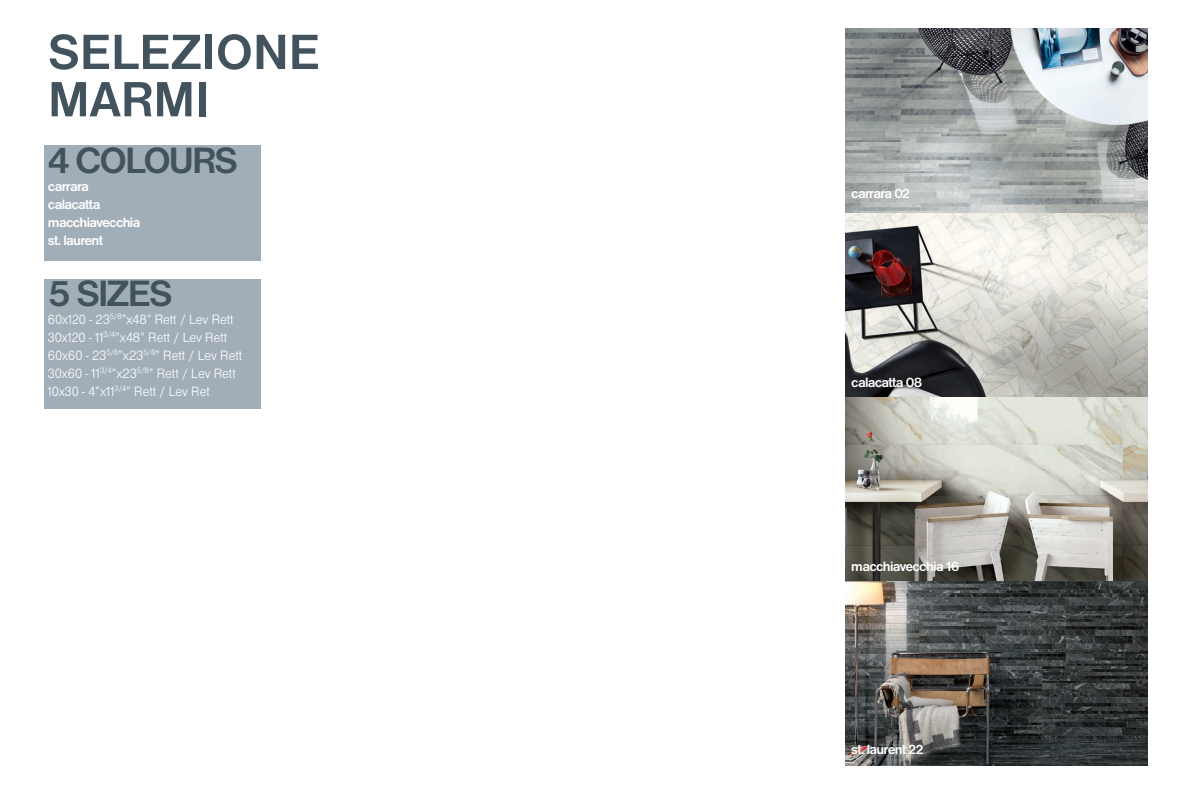
<style>
.page{position:relative;width:1191px;height:794px;background:#fff}
.page>*{position:absolute;margin:0;border:0;box-sizing:border-box;transform-origin:0 0}
.t1{font:700 51.3px/47.3px "Nimbus San D";color:#43535e}
.t2{font:700 38px "Nimbus San D";letter-spacing:-.05em;color:#43535e}
.t3{font:14px/18px "Nimbus San D Ligh";color:#fff;scale:.95 1}
.t4{font:700 14px/18px "Nimbus San D";letter-spacing:-.05em;color:#fff}
</style>
<div class="page">
<div style="left:44px;top:145px;width:217px;height:116px;background:#a1aeb8"></div>
<div style="left:44px;top:279px;width:217px;height:129px;background:#a1aeb8"></div>
<img style="left:845px;top:29px;width:303px;height:736px">
<h1 class="t1" style="left:48px;top:28px;width:273px">SELEZIONE<br>MARMI</h1>
<h2 class="t2" style="left:48px;top:139px;width:191px">4 COLOURS</h2>
<p class="t4" style="left:48px;top:177px;width:94px">carrara calacatta macchiavecchia st. laurent</p>
<h2 class="t2" style="left:48px;top:272px;width:126px">5 SIZES</h2>
<p class="t3" style="left:48px;top:310px;width:206px">60x120 - 23<sup>5/8</sup>”x48” Rett / Lev Rett 30x120 - 11<sup>3/4</sup>”x48” Rett / Lev Rett 60x60 - 23<sup>5/8</sup>”x23<sup>5/8</sup>” Rett / Lev Rett 30x60 - 11<sup>3/4</sup>”x23<sup>5/8</sup>” Rett / Lev Rett 10x30 - 4”x11<sup>3/4</sup>” Rett / Lev Ret</p>
<p class="t4" style="left:851px;top:184px;width:60px">carrara 02</p>
<p class="t4" style="left:851px;top:373px;width:72px">calacatta 08</p>
<p class="t4" style="left:851px;top:557px;width:110px">macchiavecchia 16</p>
<p class="t4" style="left:851px;top:740px;width:74px">st. laurent 22</p>
</div>
